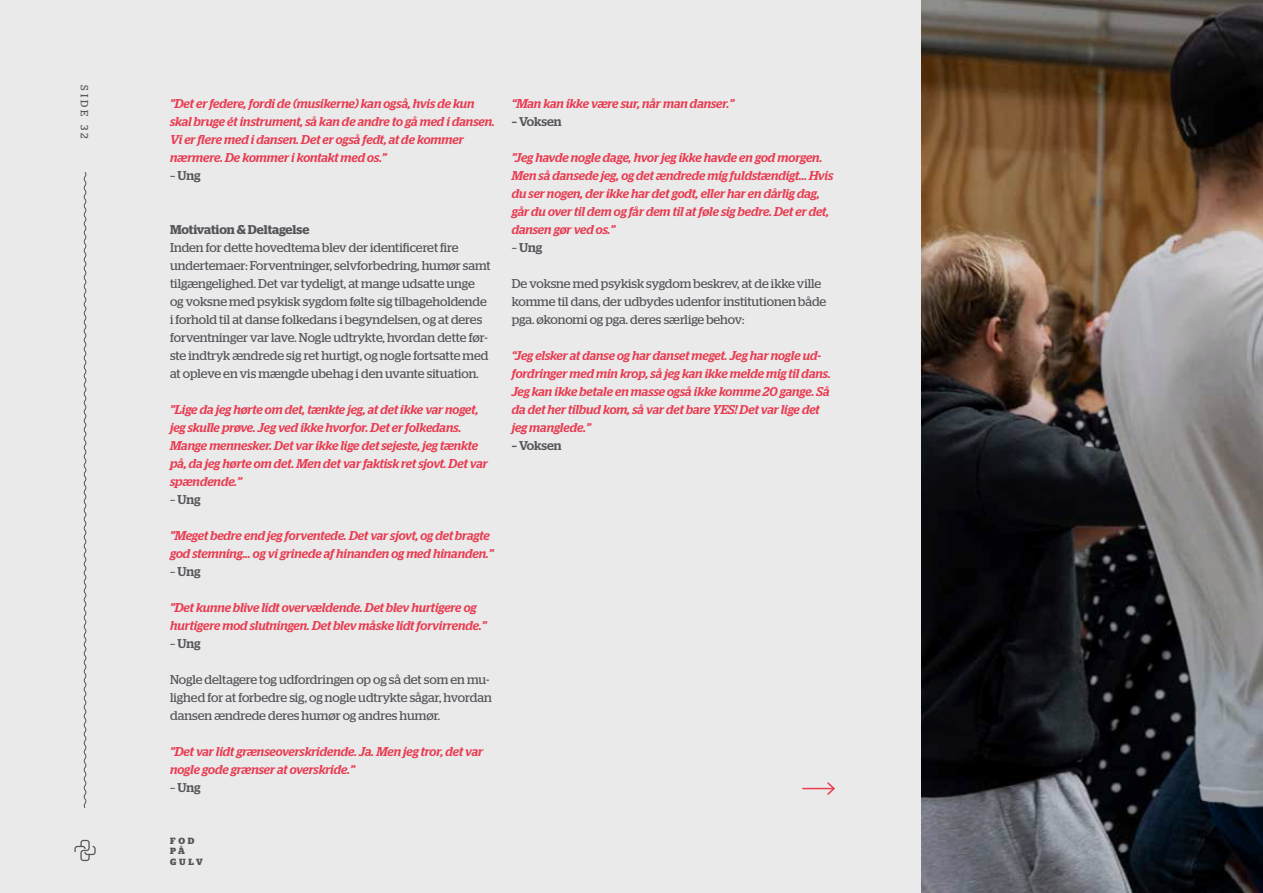
<style>
.page{position:relative;width:1263px;height:893px;background:#ebeaeb}
.page>*{position:absolute;margin:0;border:0;box-sizing:border-box;transform-origin:0 0}
.t1{font:italic 500 12.75px/18px "Stag";color:#e83c51}
.t2{font:12.75px/18px "Stag";letter-spacing:-.005em;color:#55565a}
.t3{font:500 12.75px "Stag";color:#55565a}
.t4{font:600 12.75px "Stag";letter-spacing:-.005em;color:#55565a}
.t5{font:10.5px "Stag";letter-spacing:.29em;color:#55565a}
.t6{font:700 9px/10.5px "Stag";letter-spacing:.305em;color:#55565a}
.s1{font-weight:400}
</style>
<div class="page">
<img style="left:922px;top:0;width:341px;height:893px">
<hr style="left:803px;top:788px;width:31px;height:1px;background:#e83c51">
<svg style="left:826px;top:782px;width:9px;height:13px"></svg>
<svg style="left:74px;top:840px;width:22px;height:21px"></svg>
<svg style="left:83px;top:172px;width:4px;height:637px"></svg>
<p class="t5" style="left:91px;top:85px;width:55px;rotate:90deg">SIDE 32</p>
<p class="t1" style="left:170px;top:94px;width:326px">”Det er federe, fordi de (musikerne) kan også, hvis de kun skal bruge ét instrument, så kan de andre to gå med i dansen.<br>Vi er flere med i dansen. Det er også fedt, at de kommer nærmere. De kommer i kontakt med os.”</p>
<p class="t3" style="left:170px;top:168px;width:32px"><span class="s1">–</span> Ung</p>
<p class="t4" style="left:170px;top:222px;width:141px">Motivation &amp; Deltagelse</p>
<p class="t2" style="left:170px;top:238px;width:322px">Inden for dette hovedtema blev der identificeret fire undertemaer: Forventninger, selvforbedring, humør samt tilgængelighed. Det var tydeligt, at mange udsatte unge og voksne med psykisk sygdom følte sig tilbageholdende i forhold til at danse folkedans i begyndelsen, og at deres forventninger var lave. Nogle udtrykte, hvordan dette før&shy;ste indtryk ændrede sig ret hurtigt, og nogle fortsatte med at opleve en vis mængde ubehag i den uvante situation.</p>
<p class="t1" style="left:170px;top:400px;width:319px">”Lige da jeg hørte om det, tænkte jeg, at det ikke var noget, jeg skulle prøve. Jeg ved ikke hvorfor. Det er folkedans.<br>Mange mennesker. Det var ikke lige det sejeste, jeg tænkte på, da jeg hørte om det. Men det var faktisk ret sjovt. Det var spændende.”</p>
<p class="t3" style="left:170px;top:492px;width:32px"><span class="s1">–</span> Ung</p>
<p class="t1" style="left:170px;top:526px;width:325px">”Meget bedre end jeg forventede. Det var sjovt, og det bragte god stemning... og vi grinede af hinanden og med hinanden.”</p>
<p class="t3" style="left:170px;top:564px;width:32px"><span class="s1">–</span> Ung</p>
<p class="t1" style="left:170px;top:598px;width:318px">”Det kunne blive lidt overvældende. Det blev hurtigere og hurtigere mod slutningen. Det blev måske lidt forvirrende.”</p>
<p class="t3" style="left:170px;top:636px;width:32px"><span class="s1">–</span> Ung</p>
<p class="t2" style="left:170px;top:670px;width:323px">Nogle deltagere tog udfordringen op og så det som en mu&shy;lighed for at forbedre sig, og nogle udtrykte sågar, hvordan dansen ændrede deres humør og andres humør.</p>
<p class="t1" style="left:170px;top:742px;width:314px">”Det var lidt grænseoverskridende. Ja. Men jeg tror, det var nogle gode grænser at overskride.”</p>
<p class="t3" style="left:170px;top:780px;width:32px"><span class="s1">–</span> Ung</p>
<p class="t1" style="left:512px;top:94px;width:224px">“Man kan ikke være sur, når man danser.”</p>
<p class="t3" style="left:512px;top:114px;width:51px">– Voksen</p>
<p class="t1" style="left:512px;top:149px;width:323px">”Jeg havde nogle dage, hvor jeg ikke havde en god morgen.<br>Men så dansede jeg, og det ændrede mig fuldstændigt... Hvis du ser nogen, der ikke har det godt, eller har en dårlig dag, går du over til dem og får dem til at føle sig bedre. Det er det, dansen gør ved os.”</p>
<p class="t3" style="left:512px;top:240px;width:32px"><span class="s1">–</span> Ung</p>
<p class="t2" style="left:512px;top:275px;width:316px">De voksne med psykisk sygdom beskrev, at de ikke ville komme til dans, der udbydes udenfor institutionen både pga. økonomi og pga. deres særlige behov:</p>
<p class="t1" style="left:512px;top:347px;width:320px">“Jeg elsker at danse og har danset meget. Jeg har nogle ud&shy;fordringer med min krop, så jeg kan ikke melde mig til dans.<br>Jeg kan ikke betale en masse også ikke komme 20 gange. Så da det her tilbud kom, så var det bare YES! Det var lige det jeg manglede.”</p>
<p class="t3" style="left:512px;top:438px;width:51px">– Voksen</p>
<p class="t6" style="left:170px;top:835px;width:34px">FOD<br>PÅ<br>GULV</p>
</div>
